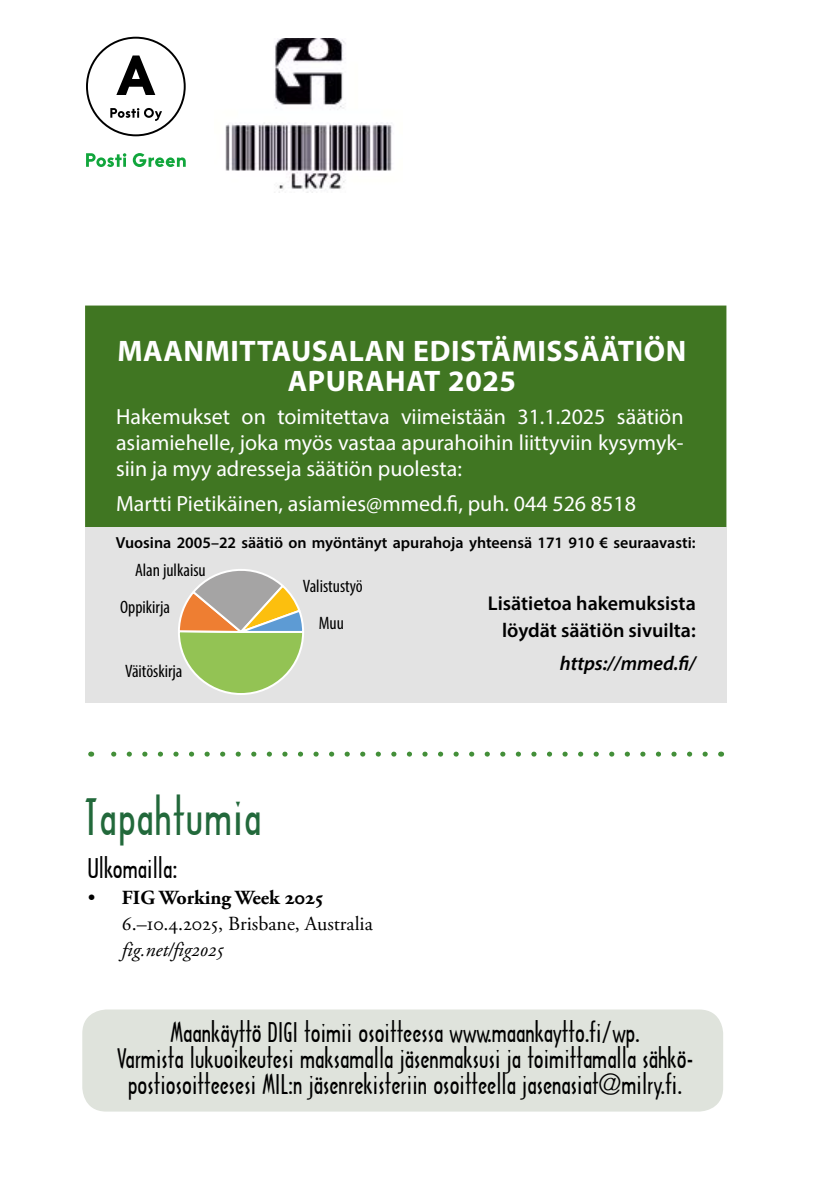
<style>
.page{position:relative;width:840px;height:1191px;background:#fff}
.page>*{position:absolute;margin:0;border:0;box-sizing:border-box;transform-origin:0 0}
.t1{font:48px "Architecture Plain";letter-spacing:.02em;color:#22693b}
.t2{font:700 29.8px/29.8px "Myriad Pro";letter-spacing:.02em;color:#fff;text-align:center}
.t3{font:26px/26px "Architecture Plain";color:#000;text-align:center}
.t4{font:22px/26.4px "Myriad Pro";color:#fff;text-align:justify}
.t5{font:20px/26px "Adobe Garamond Pro";color:#000}
.t6{font:600 20px/27px "Myriad Pro";color:#000;text-align:right}
.t7{font:italic 600 20px "Myriad Pro";color:#000}
.t8{font:italic 20px "Adobe Garamond Pro";color:#000}
.t9{font:condensed 18px/36.6px "Myriad Pro";color:#000;text-align:center}
.t10{font:600 16px "Myriad Pro";color:#000}
.s1{font-weight:700}
</style>
<div class="page">
<svg style="left:86px;top:153px;width:40px;height:14px"></svg>
<svg style="left:133px;top:153px;width:53px;height:14px"></svg>
<svg style="left:86px;top:37px;width:99px;height:99px"></svg>
<div style="left:82px;top:1009px;width:640px;height:102px;background:#dfe3dc;border-radius:24px"></div>
<img style="left:225px;top:39px;width:167px;height:154px">
<svg style="left:111px;top:751px;width:593px;height:5px"></svg>
<div style="left:85px;top:305px;width:641px;height:222px;background:#407622"></div>
<div style="left:85px;top:527px;width:641px;height:175px;background:#e3e3e3"></div>
<svg style="left:178px;top:569px;width:126px;height:126px"></svg>
<p class="t2" style="left:117px;top:335px;width:570px">MAANMITTAUSALAN EDISTÄMISSÄÄTIÖN<br>APURAHAT 2025</p>
<p class="t4" style="left:116px;top:403px;width:568px">Hakemukset on toimitettava viimeistään 31.1.2025 säätiön asiamiehelle, joka myös vastaa apurahoihin liittyviin kysymyk&shy;siin ja myy adresseja säätiön puolesta:</p>
<p class="t4" style="left:116px;top:490px;width:521px">Martti Pietikäinen, asiamies@mmed.fi, puh. 044 526 8518</p>
<p class="t10" style="left:116px;top:532px;width:580px">Vuosina 2005–22 säätiö on myöntänyt apurahoja yhteensä 171 910 € seuraavasti:</p>
<p class="t9" style="left:135px;top:551px;width:72px">Alan julkaisu</p>
<p class="t9" style="left:120px;top:588px;width:51px">Oppikirja</p>
<p class="t9" style="left:125px;top:652px;width:59px">Väitöskirja</p>
<p class="t9" style="left:302px;top:567px;width:61px">Valistustyö<br>Muu</p>
<h1 class="t1" style="left:84px;top:787px;width:178px">Tapahtumia</h1>
<p class="t3" style="left:88px;top:855px;width:91px">Ulkomailla:</p>
<p class="t5" style="left:122px;top:885px;width:252px;text-indent:-34px">• <span class="s1">FIG Working Week 2025<br></span>6.–10.4.2025, Brisbane, Australia</p>
<p class="t8" style="left:122px;top:937px;width:103px">fig.net/fig2025</p>
<p class="t6" style="left:487px;top:589px;width:209px">Lisätietoa hakemuksista löydät säätiön sivuilta:</p>
<p class="t7" style="left:559px;top:651px;width:137px">https://mmed.fi/</p>
<p class="t3" style="left:117px;top:1019px;width:577px">Maankäyttö DIGI toimii osoitteessa www.maankaytto.fi/wp.<br>Varmista lukuoikeutesi maksamalla jäsenmaksusi ja toimittamalla sähkö&shy;postiosoitteesesi MIL:n jäsenrekisteriin osoitteella jasenasiat@milry.fi.</p>
</div>
